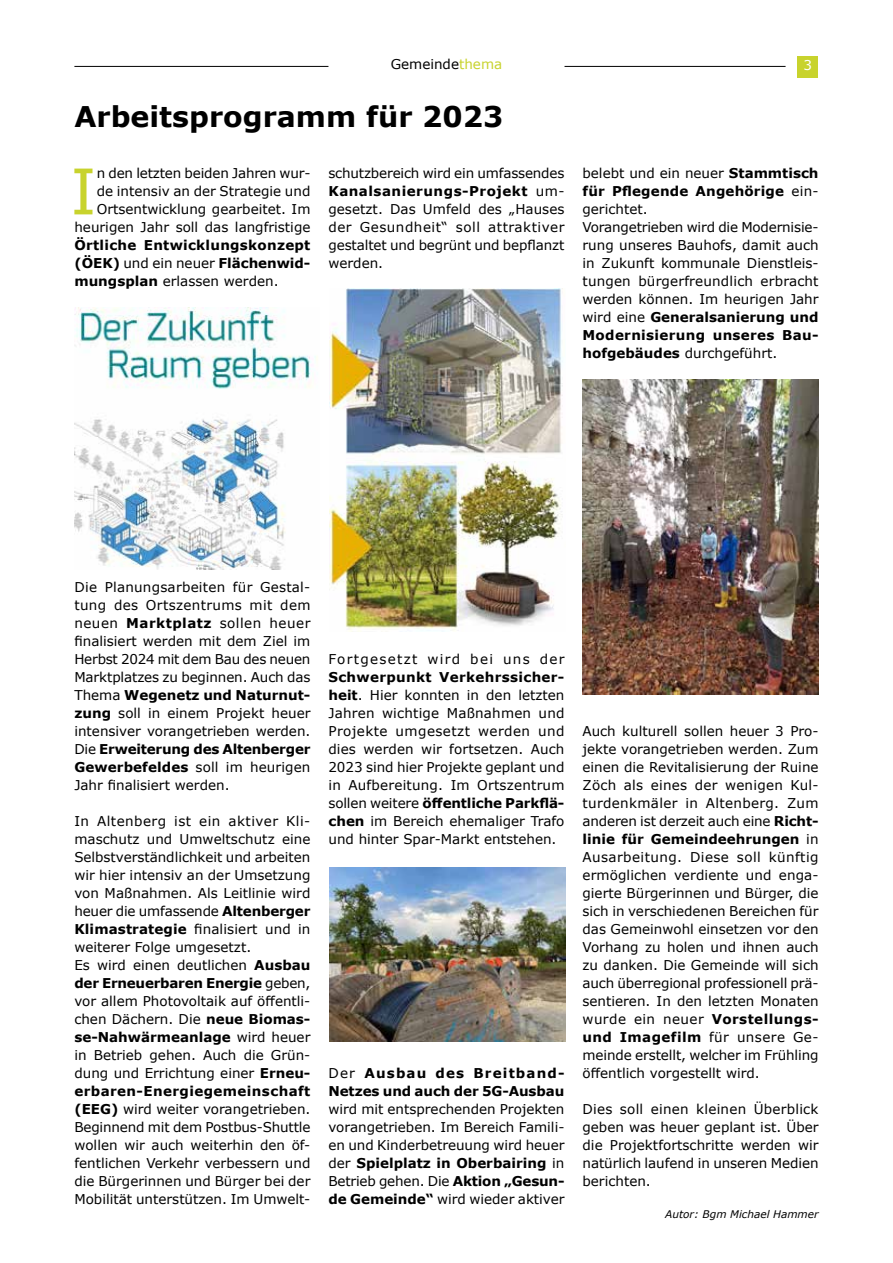
<style>
.page{position:relative;width:893px;height:1263px;background:#fff}
.page>*{position:absolute;margin:0;border:0;box-sizing:border-box;transform-origin:0 0}
.t1{font:63px "Verdana";color:#c8d32d}
.t2{font:700 28.5px "Verdana";color:#000}
.t3{font:13.5px/18px "Verdana";color:#000;text-align:justify}
.t4{font:700 13.5px/18px "Verdana";letter-spacing:.02em;color:#000;text-align:justify}
.t5{font:700 13.5px/18px "Verdana";letter-spacing:-.005em;color:#000}
.t6{font:13.5px "Verdana";letter-spacing:.095em;color:#000}
.t7{font:13.5px "Verdana";color:#fff}
.t8{font:italic 10.5px "Verdana";color:#000}
.s1{color:#c8d32d}
.s2{font-weight:400}
.s3{font-weight:700}
</style>
<div class="page">
<hr style="left:74px;top:66px;width:254px;height:1px;background:#000">
<hr style="left:564px;top:66px;width:222px;height:1px;background:#000">
<div style="left:797px;top:56px;width:21px;height:21px;background:#c8d32d"></div>
<img style="left:583px;top:380px;width:236px;height:314px">
<img style="left:330px;top:868px;width:236px;height:174px">
<img style="left:330px;top:288px;width:233px;height:343px">
<img style="left:74px;top:308px;width:244px;height:262px">
<p class="t3" style="left:391px;top:55px;width:113px">Gemeinde<span class="s1">thema</span></p>
<p class="t7" style="left:804px;top:56px;width:10px">3</p>
<h2 class="t2" style="left:74px;top:97px;width:430px">Arbeitsprogramm für 2023</h2>
<p class="t3" style="left:74px;top:164px;width:238px;text-align:right">n den letzten beiden Jahren wur-<br>de intensiv an der Strategie und Ortsentwicklung gearbeitet. Im heurigen Jahr soll das langfristige</p>
<p class="t4" style="left:74px;top:236px;width:238px">Örtliche Entwicklungskonzept (ÖEK) <span class="s2">und ein neuer</span> Flächenwid&shy;mungsplan <span class="s2">erlassen werden.</span></p>
<h1 class="t1" style="left:70px;top:148px;width:28px">I</h1>
<p class="t3" style="left:328px;top:164px;width:238px">schutzbereich wird ein umfassendes <span class="s3">Kanalsanierungs-Projekt</span> um&shy;gesetzt. Das Umfeld des „Hauses der Gesundheit“ soll attraktiver gestaltet und begrünt und bepflanzt werden.</p>
<p class="t3" style="left:582px;top:164px;width:238px;text-align:left">belebt und ein neuer <span class="s3">Stammtisch für Pflegende Angehörige</span> ein&shy;gerichtet.<br>Vorangetrieben wird die Modernisie&shy;rung unseres Bauhofs, damit auch in Zukunft kommunale Dienstleis&shy;tungen bürgerfreundlich erbracht werden können. Im heurigen Jahr wird eine <span class="s3">Generalsanierung und<br>Modernisierung unseres Bau&shy;hofgebäudes</span> durchgeführt.</p>
<p class="t3" style="left:74px;top:578px;width:238px">Die Planungsarbeiten für Gestal&shy;tung des Ortszentrums mit dem neuen <span class="s3">Marktplatz</span> sollen heuer finalisiert werden mit dem Ziel im Herbst 2024 mit dem Bau des neuen Marktplatzes zu beginnen. Auch das Thema <span class="s3">Wegenetz und Naturnut&shy;zung</span> soll in einem Projekt heuer intensiver vorangetrieben werden.<br>Die <span class="s3">Erweiterung des Altenberger Gewerbefeldes</span> soll im heurigen Jahr finalisiert werden.</p>
<p class="t3" style="left:74px;top:812px;width:238px;text-align:left">In Altenberg ist ein aktiver Kli&shy;maschutz und Umweltschutz eine Selbstverständlichkeit und arbeiten wir hier intensiv an der Umsetzung von Maßnahmen. Als Leitlinie wird heuer die umfassende <span class="s3">Altenberger Klimastrategie</span> finalisiert und in weiterer Folge umgesetzt.<br>Es wird einen deutlichen <span class="s3">Ausbau der Erneuerbaren Energie</span> geben, vor allem Photovoltaik auf öffentli&shy;chen Dächern. Die <span class="s3">neue Biomas&shy;se-Nahwärmeanlage</span> wird heuer in Betrieb gehen. Auch die Grün&shy;dung und Errichtung einer <span class="s3">Erneu&shy;erbaren-Energiegemeinschaft (EEG)</span> wird weiter vorangetrieben.<br>Beginnend mit dem Postbus-Shuttle wollen wir auch weiterhin den öf&shy;fentlichen Verkehr verbessern und die Bürgerinnen und Bürger bei der Mobilität unterstützen. Im Umwelt-</p>
<p class="t6" style="left:328px;top:650px;width:238px">Fortgesetzt wird bei uns der</p>
<p class="t3" style="left:328px;top:668px;width:238px"><span class="s3">Schwerpunkt Verkehrssicher&shy;heit</span>. Hier konnten in den letzten Jahren wichtige Maßnahmen und Projekte umgesetzt werden und dies werden wir fortsetzen. Auch 2023 sind hier Projekte geplant und in Aufbereitung. Im Ortszentrum sollen weitere <span class="s3">öffentliche Parkflä&shy;chen</span> im Bereich ehemaliger Trafo und hinter Spar-Markt entstehen.</p>
<p class="t5" style="left:328px;top:1064px;width:238px"><span class="s2">Der</span> Ausbau des Breitband-<br>Netzes und auch der 5G-Ausbau</p>
<p class="t3" style="left:328px;top:1100px;width:238px">wird mit entsprechenden Projekten vorangetrieben. Im Bereich Famili&shy;en und Kinderbetreuung wird heuer der <span class="s3">Spielplatz in Oberbairing</span> in Betrieb gehen. Die <span class="s3">Aktion „Gesun&shy;de Gemeinde“</span> wird wieder aktiver</p>
<p class="t3" style="left:582px;top:722px;width:238px">Auch kulturell sollen heuer 3 Pro&shy;jekte vorangetrieben werden. Zum einen die Revitalisierung der Ruine Zöch als eines der wenigen Kul&shy;turdenkmäler in Altenberg. Zum anderen ist derzeit auch eine <span class="s3">Richt&shy;linie für Gemeindeehrungen</span> in Ausarbeitung. Diese soll künftig ermöglichen verdiente und enga&shy;gierte Bürgerinnen und Bürger, die sich in verschiedenen Bereichen für das Gemeinwohl einsetzen vor den Vorhang zu holen und ihnen auch zu danken. Die Gemeinde will sich auch überregional professionell prä&shy;sentieren. In den letzten Monaten wurde ein neuer <span class="s3">Vorstellungs&shy;und Imagefilm</span> für unsere Ge&shy;meinde erstellt, welcher im Frühling öffentlich vorgestellt wird.</p>
<p class="t3" style="left:582px;top:1100px;width:238px">Dies soll einen kleinen Überblick geben was heuer geplant ist. Über die Projektfortschritte werden wir natürlich laufend in unseren Medien berichten.</p>
<p class="t8" style="left:665px;top:1207px;width:155px">Autor: Bgm Michael Hammer</p>
</div>
